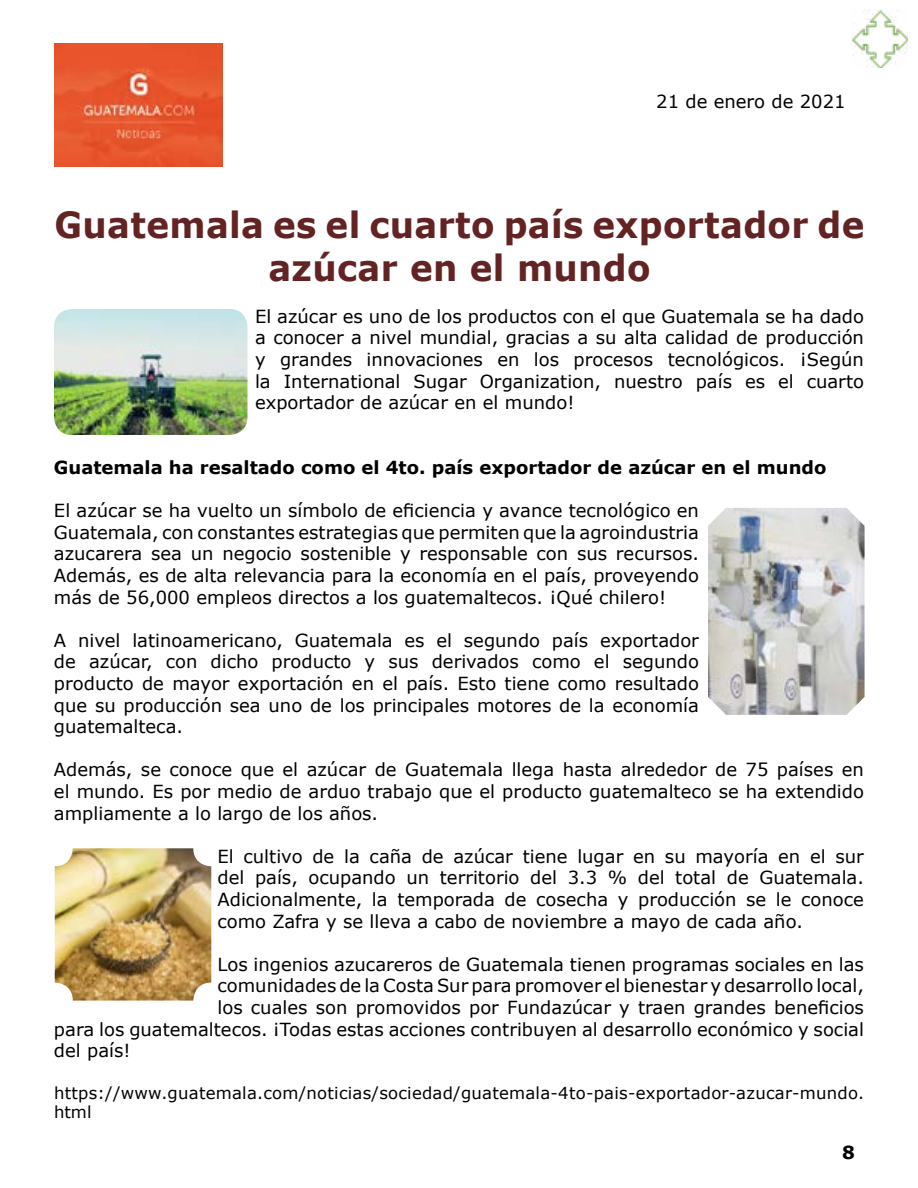
<style>
.page{position:relative;width:918px;height:1188px;background:#fff}
.page>*{position:absolute;margin:0;border:0;box-sizing:border-box;transform-origin:0 0}
.t1{font:700 36px/43.2px "Verdana";letter-spacing:.01em;color:#632323;text-align:center;scale:.95 1}
.t2{font:18px/21.6px "Verdana";color:#000;text-align:justify}
.t3{font:700 18px "Verdana";color:#000}
.t4{font:16.5px/19.8px "Verdana";letter-spacing:.015em;color:#000}
</style>
<div class="page">
<img style="left:55px;top:43px;width:168px;height:123px">
<img style="left:54px;top:309px;width:194px;height:126px">
<img style="left:708px;top:508px;width:157px;height:207px">
<img style="left:55px;top:848px;width:156px;height:153px">
<img style="left:852px;top:10px;width:56px;height:58px">
<p class="t2" style="left:656px;top:90px;width:191px">21 de enero de 2021</p>
<h1 class="t1" style="left:55px;top:202px;width:854px">Guatemala es el cuarto país exportador de azúcar en el mundo</h1>
<p class="t2" style="left:255px;top:305px;width:611px">El azúcar es uno de los productos con el que Guatemala se ha dado a conocer a nivel mundial, gracias a su alta calidad de producción y grandes innovaciones en los procesos tecnológicos. ¡Según la International Sugar Organization, nuestro país es el cuarto exportador de azúcar en el mundo!</p>
<p class="t3" style="left:54px;top:455px;width:774px">Guatemala ha resaltado como el 4to. país exportador de azúcar en el mundo</p>
<p class="t2" style="left:54px;top:500px;width:647px">El azúcar se ha vuelto un símbolo de eficiencia y avance tecnológico en Guatemala, con constantes estrategias que permiten que la agroindustria azucarera sea un negocio sostenible y responsable con sus recursos.<br>Además, es de alta relevancia para la economía en el país, proveyendo más de 56,000 empleos directos a los guatemaltecos. ¡Qué chilero!</p>
<p class="t2" style="left:54px;top:629px;width:647px">A nivel latinoamericano, Guatemala es el segundo país exportador de azúcar, con dicho producto y sus derivados como el segundo producto de mayor exportación en el país. Esto tiene como resultado que su producción sea uno de los principales motores de la economía guatemalteca.</p>
<p class="t2" style="left:54px;top:759px;width:812px">Además, se conoce que el azúcar de Guatemala llega hasta alrededor de 75 países en el mundo. Es por medio de arduo trabajo que el producto guatemalteco se ha extendido ampliamente a lo largo de los años.</p>
<p class="t2" style="left:217px;top:845px;width:648px">El cultivo de la caña de azúcar tiene lugar en su mayoría en el sur del país, ocupando un territorio del 3.3 % del total de Guatemala.<br>Adicionalmente, la temporada de cosecha y producción se le conoce como Zafra y se lleva a cabo de noviembre a mayo de cada año.</p>
<p class="t2" style="left:217px;top:953px;width:648px">Los ingenios azucareros de Guatemala tienen programas sociales en las</p>
<p class="t2" style="left:217px;top:975px;width:648px">comunidades de la Costa Sur para promover el bienestar y desarrollo local,</p>
<p class="t2" style="left:217px;top:996px;width:648px">los cuales son promovidos por Fundazúcar y traen grandes beneficios</p>
<p class="t2" style="left:54px;top:1018px;width:812px">para los guatemaltecos. ¡Todas estas acciones contribuyen al desarrollo económico y social</p>
<p class="t2" style="left:54px;top:1040px;width:78px">del país!</p>
<p class="t4" style="left:54px;top:1082px;width:812px">https://www.guatemala.com/noticias/sociedad/guatemala-4to-pais-exportador-azucar-mundo. html</p>
<p class="t3" style="left:842px;top:1140px;width:14px">8</p>
</div>
